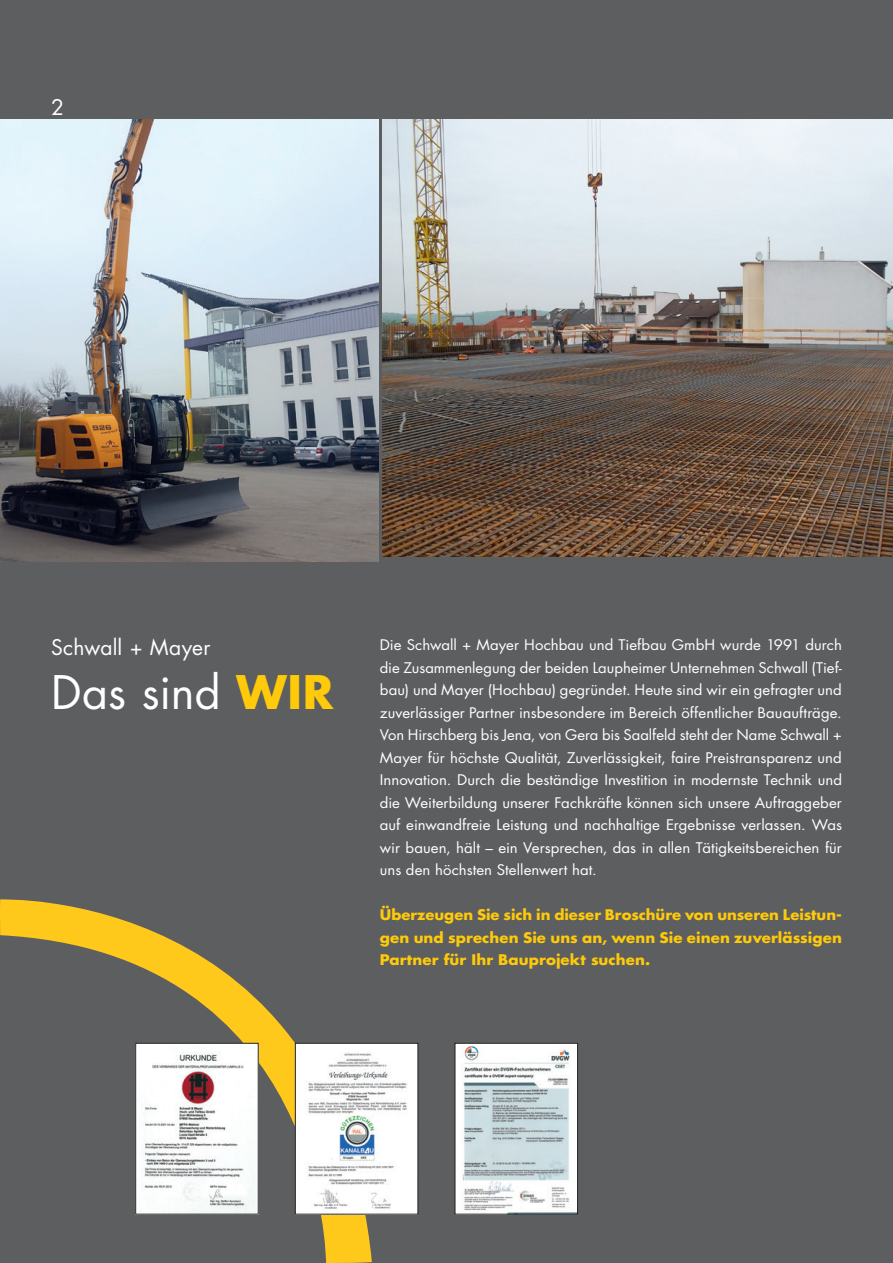
<style>
.page{position:relative;width:893px;height:1263px;background:#5d5e5f}
.page>*{position:absolute;margin:0;border:0;box-sizing:border-box;transform-origin:0 0}
.t1{font:45px "Futura Std";letter-spacing:.005em;color:#fff}
.t2{font:21px "Futura Std";letter-spacing:.01em;color:#fff}
.t3{font:14.25px/22.5px "Futura Std";letter-spacing:.005em;color:#fff;text-align:justify;scale:1.04 1}
.t4{font:14.25px/22.5px "Futura Std";letter-spacing:.005em;color:#fff;text-align:justify;scale:1.05 1}
.t5{font:700 14.25px/22.5px "Futura Std";letter-spacing:.005em;color:#feca0a;text-align:justify;scale:1.04 1}
.s1{font-weight:700;color:#feca0a}
</style>
<div class="page">
<svg style="left:0;top:899px;width:372px;height:364px"></svg>
<img style="left:383px;top:119px;width:510px;height:437px">
<img style="left:0;top:119px;width:378px;height:442px">
<img style="left:137px;top:1045px;width:120px;height:167px">
<div style="left:135px;top:1043px;width:124px;height:171px;border:1px solid #231f20"></div>
<img style="left:297px;top:1045px;width:119px;height:167px">
<div style="left:295px;top:1043px;width:123px;height:171px;border:1px solid #231f20"></div>
<img style="left:457px;top:1045px;width:119px;height:167px">
<div style="left:455px;top:1043px;width:123px;height:171px;border:1px solid #231f20"></div>
<p class="t2" style="left:51px;top:94px;width:14px">2</p>
<p class="t2" style="left:51px;top:634px;width:161px">Schwall + Mayer</p>
<p class="t1" style="left:51px;top:664px;width:284px">Das sind <span class="s1">WIR</span></p>
<p class="t4" style="left:380px;top:634px;width:442px">Die Schwall + Mayer Hochbau und Tiefbau GmbH wurde 1991 durch die Zusammenlegung der beiden Laupheimer Unternehmen Schwall (Tief&shy;bau) und Mayer (Hochbau) gegründet. Heute sind wir ein gefragter und zuverlässiger Partner insbesondere im Bereich öffentlicher Bauaufträge.</p>
<p class="t3" style="left:380px;top:724px;width:446px">Von Hirschberg bis Jena, von Gera bis Saalfeld steht der Name Schwall + Mayer für höchste Qualität, Zuverlässigkeit, faire Preistransparenz und Innovation. Durch die beständige Investition in modernste Technik und die Weiterbildung unserer Fachkräfte können sich unsere Auftraggeber auf einwandfreie Leistung und nachhaltige Ergebnisse verlassen. Was wir bauen, hält – ein Versprechen, das in allen Tätigkeitsbereichen für uns den höchsten Stellenwert hat.</p>
<p class="t5" style="left:380px;top:903px;width:446px">Überzeugen Sie sich in dieser Broschüre von unseren Leistun&shy;gen und sprechen Sie uns an, wenn Sie einen zuverlässigen Partner für Ihr Bauprojekt suchen.</p>
</div>
